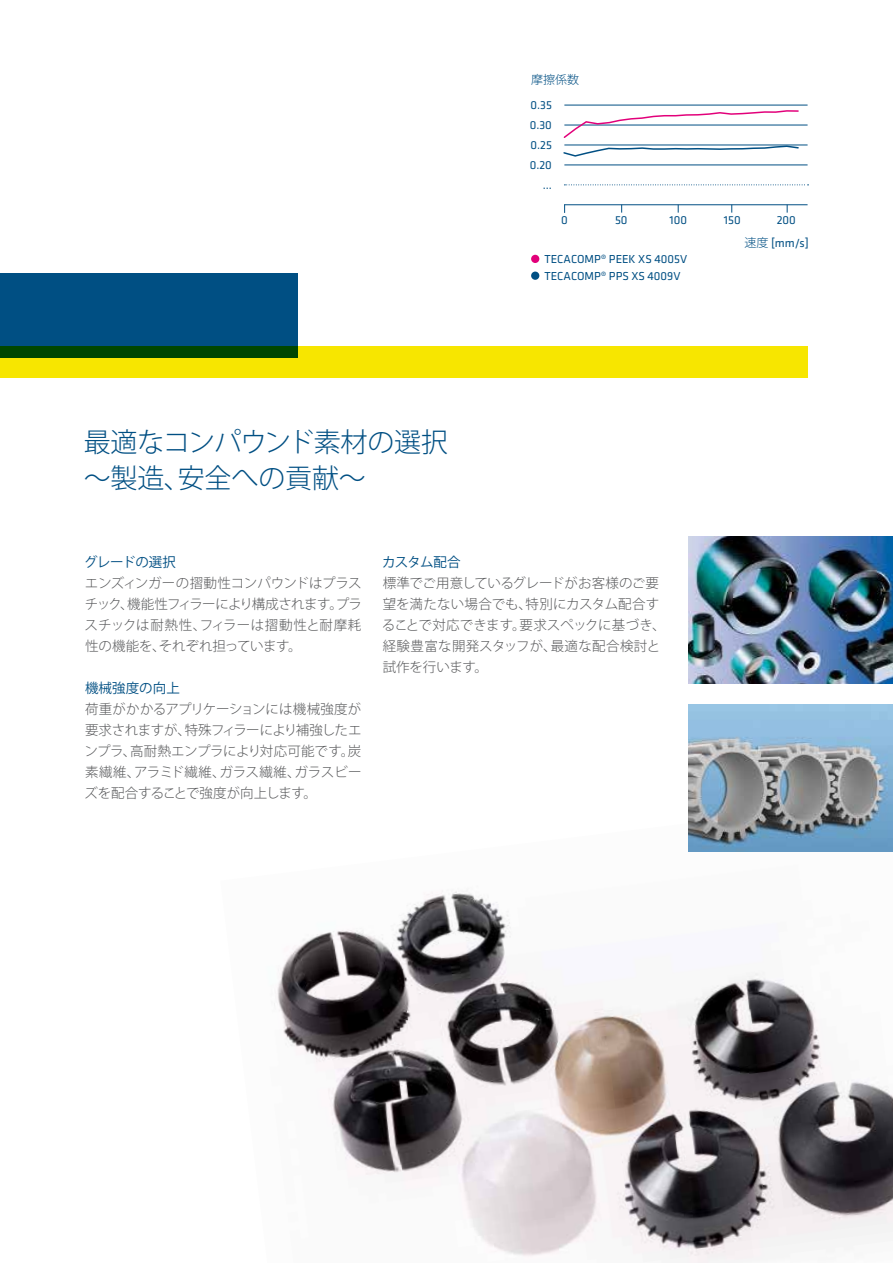
<style>
.page{position:relative;width:893px;height:1263px;background:#fff}
.page>*{position:absolute;margin:0;border:0;box-sizing:border-box;transform-origin:0 0}
.t1{font:300 27px/36px "Koz Go Pro";letter-spacing:-.005em;color:#004f83}
.t2{font:300 13.5px/21px "Koz Go Pro";color:#57585a;text-align:justify}
.t3{font:13.5px "Koz Go Pro";letter-spacing:.005em;color:#004f83}
.t4{font:12px/20px "Klavika";color:#004f83}
.t5{font:300 12px "Koz Go Pro";color:#004f83}
.s1{font-family:"Koz Go Pro";font-weight:300}
</style>
<div class="page">
<div style="left:0;top:346px;width:808px;height:32px;background:#f7e600"></div>
<div style="left:0;top:273px;width:298px;height:84px;background:#004f83"></div>
<img style="left:274px;top:890px;width:619px;height:373px">
<img style="left:688px;top:537px;width:205px;height:147px">
<img style="left:688px;top:705px;width:205px;height:147px">
<div style="left:531px;top:255px;width:8px;height:8px;background:#e2007a;border-radius:50%"></div>
<div style="left:531px;top:272px;width:8px;height:8px;background:#004f83;border-radius:50%"></div>
<hr style="left:564px;top:204px;width:244px;height:1px;background:#004f83">
<svg style="left:564px;top:184px;width:244px;height:1px"></svg>
<hr style="left:564px;top:165px;width:244px;height:1px;background:#004f83">
<hr style="left:564px;top:145px;width:244px;height:1px;background:#004f83">
<hr style="left:564px;top:125px;width:244px;height:1px;background:#004f83">
<hr style="left:564px;top:105px;width:244px;height:1px;background:#004f83">
<svg style="left:563px;top:110px;width:237px;height:28px"></svg>
<svg style="left:563px;top:145px;width:237px;height:12px"></svg>
<p class="t5" style="left:531px;top:72px;width:49px">摩擦係数</p>
<p class="t4" style="left:530px;top:94px;width:24px;text-align:right">0.35<br>0.30<br>0.25<br>0.20 ...</p>
<p class="t4" style="left:561px;top:210px;width:8px">0</p>
<p class="t4" style="left:615px;top:210px;width:14px">50</p>
<p class="t4" style="left:670px;top:210px;width:19px">100</p>
<p class="t4" style="left:724px;top:210px;width:18px">150</p>
<p class="t4" style="left:745px;top:208px;width:66px;line-height:23.4px;text-indent:32px">200<span class="s1">速度</span> [mm/s]</p>
<h1 class="t1" style="left:84px;top:425px;width:366px">最適なコンパウンド素材の選択～製造、安全への貢献～</h1>
<p class="t4" style="left:545px;top:250px;width:144px;line-height:16.8px">TECACOMP® PEEK XS 4005V<br>TECACOMP® PPS XS 4009V</p>
<p class="t3" style="left:84px;top:553px;width:93px">グレードの選択</p>
<p class="t2" style="left:84px;top:573px;width:279px">エンズィンガーの摺動性コンパウンドはプラスチック、機能性フィラーにより構成されます。プラスチックは耐熱性、フィラーは摺動性と耐摩耗性の機能を、それぞれ担っています。</p>
<p class="t3" style="left:85px;top:679px;width:96px">機械強度の向上</p>
<p class="t2" style="left:84px;top:699px;width:279px">荷重がかかるアプリケーションには機械強度が要求されますが、特殊フィラーにより補強したエンプラ、高耐熱エンプラにより対応可能です。炭素繊維、アラミド繊維、ガラス繊維、ガラスビーズを配合することで強度が向上します。</p>
<p class="t3" style="left:382px;top:553px;width:80px">カスタム配合</p>
<p class="t2" style="left:382px;top:573px;width:285px;text-align:left">標準でご用意しているグレードがお客様のご要望を満たない場合でも、特別にカスタム配合することで対応できます。要求スペックに基づき、経験豊富な開発スタッフが、最適な配合検討と試作を行います。</p>
</div>
